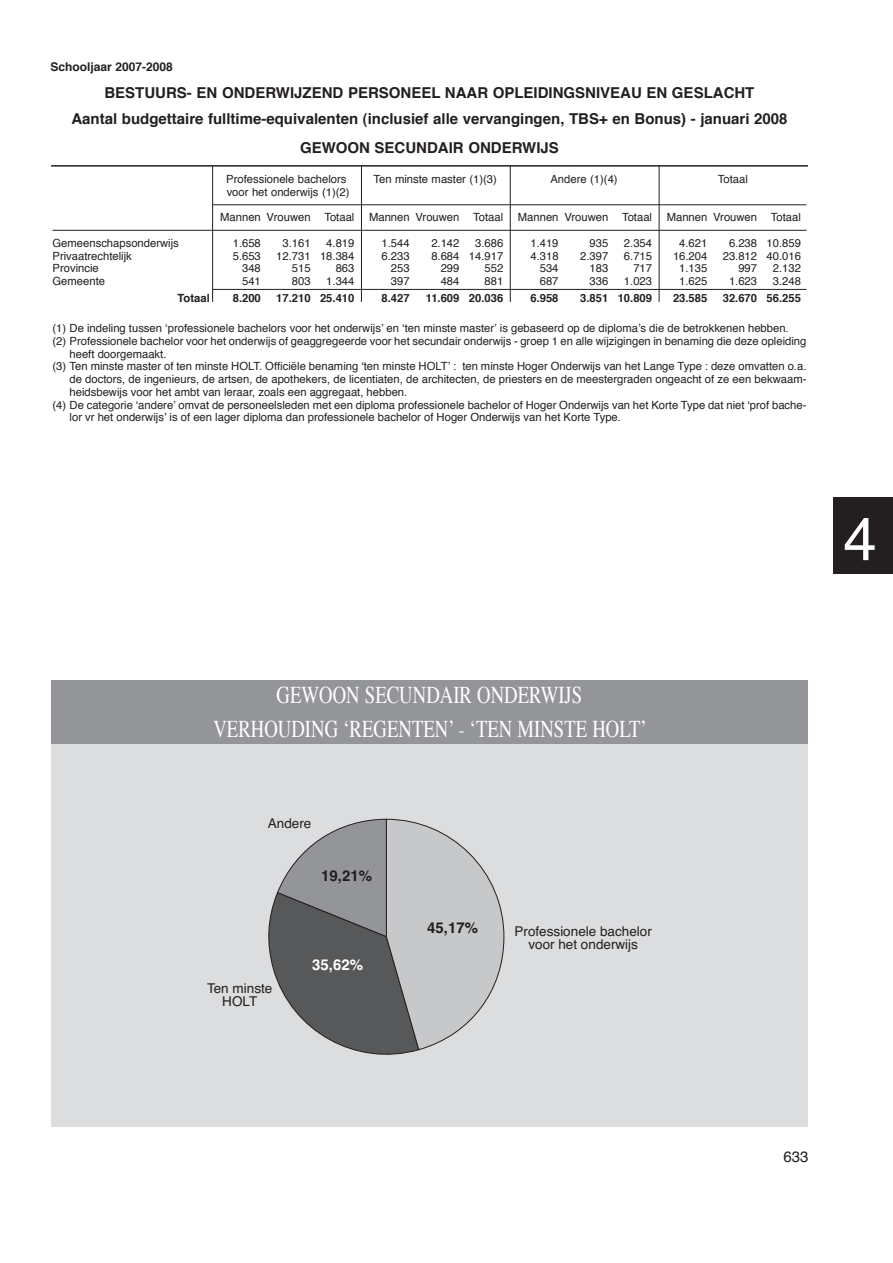
<style>
.page{position:relative;width:893px;height:1263px;background:#fff}
.page>*{position:absolute;margin:0;border:0;box-sizing:border-box;transform-origin:0 0}
.t1{font:60px "Helvetica";color:#fff}
.t2{font:24px/34px "Times";color:#fff;text-align:center;scale:.78 1}
.t3{font:700 15px/25.5px "Helvetica";color:#231f20;text-align:center}
.t4{font:700 15px "Helvetica";color:#fff}
.t5{font:15px "Helvetica";color:#231f20}
.t6{font:13.5px/12.8px "Helvetica";color:#231f20;text-align:center}
.t7{font:700 12px "Helvetica";color:#231f20}
.t8{font:11.25px "Helvetica";color:#231f20}
.t9{font:700 11.25px "Helvetica";color:#231f20}
</style>
<div class="page">
<div style="left:833px;top:497px;width:60px;height:77px;background:#231f20"></div>
<hr style="left:213px;top:204px;width:593px;height:1px;background:#231f20">
<hr style="left:53px;top:230px;width:753px;height:1px;background:#231f20">
<hr style="left:213px;top:289px;width:593px;height:1px;background:#231f20">
<hr style="left:51px;top:165px;width:757px;height:2px;background:#231f20">
<hr style="left:659px;top:166px;width:1px;height:136px;background:#231f20">
<hr style="left:510px;top:166px;width:1px;height:136px;background:#231f20">
<hr style="left:361px;top:166px;width:1px;height:136px;background:#231f20">
<hr style="left:212px;top:166px;width:1px;height:136px;background:#231f20">
<div style="left:51px;top:744px;width:757px;height:383px;background:#dcdddf"></div>
<div style="left:51px;top:680px;width:757px;height:64px;background:#939598"></div>
<svg style="left:268px;top:818px;width:237px;height:237px"></svg>
<p class="t7" style="left:50px;top:56px;width:124px">Schooljaar 2007-2008</p>
<h3 class="t3" style="left:71px;top:79px;width:717px">BESTUURS- EN ONDERWIJZEND PERSONEEL NAAR OPLEIDINGSNIVEAU EN GESLACHT<br>Aantal budgettaire fulltime-equivalenten (inclusief alle vervangingen, TBS+ en Bonus) - januari 2008</h3>
<h3 class="t3" style="left:300px;top:135px;width:260px">GEWOON SECUNDAIR ONDERWIJS</h3>
<p class="t8" style="left:226px;top:170px;width:122px">Professionele bachelors</p>
<p class="t8" style="left:373px;top:170px;width:125px">Ten minste master (1)(3)</p>
<p class="t8" style="left:550px;top:170px;width:69px">Andere (1)(4)</p>
<p class="t8" style="left:718px;top:170px;width:32px">Totaal</p>
<p class="t8" style="left:227px;top:182px;width:124px">voor het onderwijs (1)(2)</p>
<p class="t8" style="left:220px;top:208px;width:136px">Mannen Vrouwen Totaal</p>
<p class="t8" style="left:369px;top:208px;width:136px">Mannen Vrouwen Totaal</p>
<p class="t8" style="left:518px;top:208px;width:136px">Mannen Vrouwen Totaal</p>
<p class="t8" style="left:667px;top:208px;width:136px">Mannen Vrouwen Totaal</p>
<p class="t8" style="left:53px;top:233px;width:128px">Gemeenschapsonderwijs</p>
<p class="t8" style="left:233px;top:233px;width:30px">1.658</p>
<p class="t8" style="left:282px;top:233px;width:30px">3.161</p>
<p class="t8" style="left:326px;top:233px;width:30px">4.819</p>
<p class="t8" style="left:382px;top:233px;width:30px">1.544</p>
<p class="t8" style="left:431px;top:233px;width:30px">2.142</p>
<p class="t8" style="left:475px;top:233px;width:30px">3.686</p>
<p class="t8" style="left:530px;top:233px;width:30px">1.419</p>
<p class="t8" style="left:590px;top:233px;width:20px">935</p>
<p class="t8" style="left:624px;top:233px;width:30px">2.354</p>
<p class="t8" style="left:679px;top:233px;width:30px">4.621</p>
<p class="t8" style="left:729px;top:233px;width:73px">6.238 10.859</p>
<p class="t8" style="left:53px;top:246px;width:81px">Privaatrechtelijk</p>
<p class="t8" style="left:233px;top:246px;width:30px">5.653</p>
<p class="t8" style="left:276px;top:246px;width:80px">12.731 18.384</p>
<p class="t8" style="left:382px;top:246px;width:30px">6.233</p>
<p class="t8" style="left:431px;top:246px;width:73px">8.684 14.917</p>
<p class="t8" style="left:530px;top:246px;width:30px">4.318</p>
<p class="t8" style="left:580px;top:246px;width:30px">2.397</p>
<p class="t8" style="left:624px;top:246px;width:30px">6.715</p>
<p class="t8" style="left:673px;top:246px;width:36px">16.204</p>
<p class="t8" style="left:723px;top:246px;width:80px">23.812 40.016</p>
<p class="t8" style="left:53px;top:259px;width:48px">Provincie</p>
<p class="t8" style="left:242px;top:259px;width:20px">348</p>
<p class="t8" style="left:292px;top:259px;width:20px">515</p>
<p class="t8" style="left:336px;top:259px;width:20px">863</p>
<p class="t8" style="left:391px;top:259px;width:20px">253</p>
<p class="t8" style="left:441px;top:259px;width:20px">299</p>
<p class="t8" style="left:484px;top:259px;width:20px">552</p>
<p class="t8" style="left:540px;top:259px;width:20px">534</p>
<p class="t8" style="left:590px;top:259px;width:20px">183</p>
<p class="t8" style="left:633px;top:259px;width:20px">717</p>
<p class="t8" style="left:679px;top:259px;width:30px">1.135</p>
<p class="t8" style="left:738px;top:259px;width:20px">997</p>
<p class="t8" style="left:773px;top:259px;width:30px">2.132</p>
<p class="t8" style="left:53px;top:272px;width:54px">Gemeente</p>
<p class="t8" style="left:242px;top:272px;width:20px">541</p>
<p class="t8" style="left:292px;top:272px;width:20px">803</p>
<p class="t8" style="left:326px;top:272px;width:30px">1.344</p>
<p class="t8" style="left:391px;top:272px;width:20px">397</p>
<p class="t8" style="left:441px;top:272px;width:20px">484</p>
<p class="t8" style="left:484px;top:272px;width:20px">881</p>
<p class="t8" style="left:540px;top:272px;width:20px">687</p>
<p class="t8" style="left:589px;top:272px;width:20px">336</p>
<p class="t8" style="left:624px;top:272px;width:30px">1.023</p>
<p class="t8" style="left:679px;top:272px;width:30px">1.625</p>
<p class="t8" style="left:729px;top:272px;width:30px">1.623</p>
<p class="t8" style="left:773px;top:272px;width:30px">3.248</p>
<p class="t9" style="left:178px;top:288px;width:34px">Totaal</p>
<p class="t9" style="left:233px;top:288px;width:30px">8.200</p>
<p class="t9" style="left:276px;top:288px;width:80px">17.210 25.410</p>
<p class="t9" style="left:382px;top:288px;width:30px">8.427</p>
<p class="t9" style="left:426px;top:288px;width:79px">11.609 20.036</p>
<p class="t9" style="left:530px;top:288px;width:30px">6.958</p>
<p class="t9" style="left:580px;top:288px;width:73px">3.851 10.809</p>
<p class="t9" style="left:673px;top:288px;width:36px">23.585</p>
<p class="t9" style="left:723px;top:288px;width:80px">32.670 56.255</p>
<p class="t8" style="left:53px;top:318px;width:738px">(1) De indeling tussen ‘professionele bachelors voor het onderwijs’ en ‘ten minste master’ is gebaseerd op de diploma’s die de betrokkenen hebben.</p>
<p class="t8" style="left:53px;top:331px;width:755px">(2) Professionele bachelor voor het onderwijs of geaggregeerde voor het secundair onderwijs - groep 1 en alle wijzigingen in benaming die deze opleiding</p>
<p class="t8" style="left:70px;top:344px;width:98px">heeft doorgemaakt.</p>
<p class="t8" style="left:53px;top:357px;width:755px">(3) Ten minste master of ten minste HOLT. Officiële benaming ‘ten minste HOLT’ : ten minste Hoger Onderwijs van het Lange Type : deze omvatten o.a.</p>
<p class="t8" style="left:70px;top:369px;width:738px">de doctors, de ingenieurs, de artsen, de apothekers, de licentiaten, de architecten, de priesters en de meestergraden ongeacht of ze een bekwaam-</p>
<p class="t8" style="left:70px;top:382px;width:339px">heidsbewijs voor het ambt van leraar, zoals een aggregaat, hebben.</p>
<p class="t8" style="left:53px;top:395px;width:755px">(4) De categorie ‘andere’ omvat de personeelsleden met een diploma professionele bachelor of Hoger Onderwijs van het Korte Type dat niet ‘prof bache-</p>
<p class="t8" style="left:70px;top:408px;width:553px">lor vr het onderwijs’ is of een lager diploma dan professionele bachelor of Hoger Onderwijs van het Korte Type.</p>
<h1 class="t1" style="left:843px;top:488px;width:35px">4</h1>
<h2 class="t2" style="left:213px;top:676px;width:557px">GEWOON SECUNDAIR ONDERWIJS<br>VERHOUDING ‘REGENTEN’ - ‘TEN MINSTE HOLT’</h2>
<p class="t6" style="left:268px;top:816px;width:45px">Andere</p>
<h3 class="t3" style="left:321px;top:862px;width:52px">19,21%</h3>
<p class="t6" style="left:207px;top:981px;width:67px">Ten minste<br>HOLT</p>
<h3 class="t4" style="left:312px;top:951px;width:52px">35,62%</h3>
<h3 class="t3" style="left:427px;top:914px;width:52px">45,17%</h3>
<p class="t6" style="left:515px;top:924px;width:139px">Professionele bachelor voor het onderwijs</p>
<h3 class="t5" style="left:783px;top:1143px;width:27px">633</h3>
</div>
